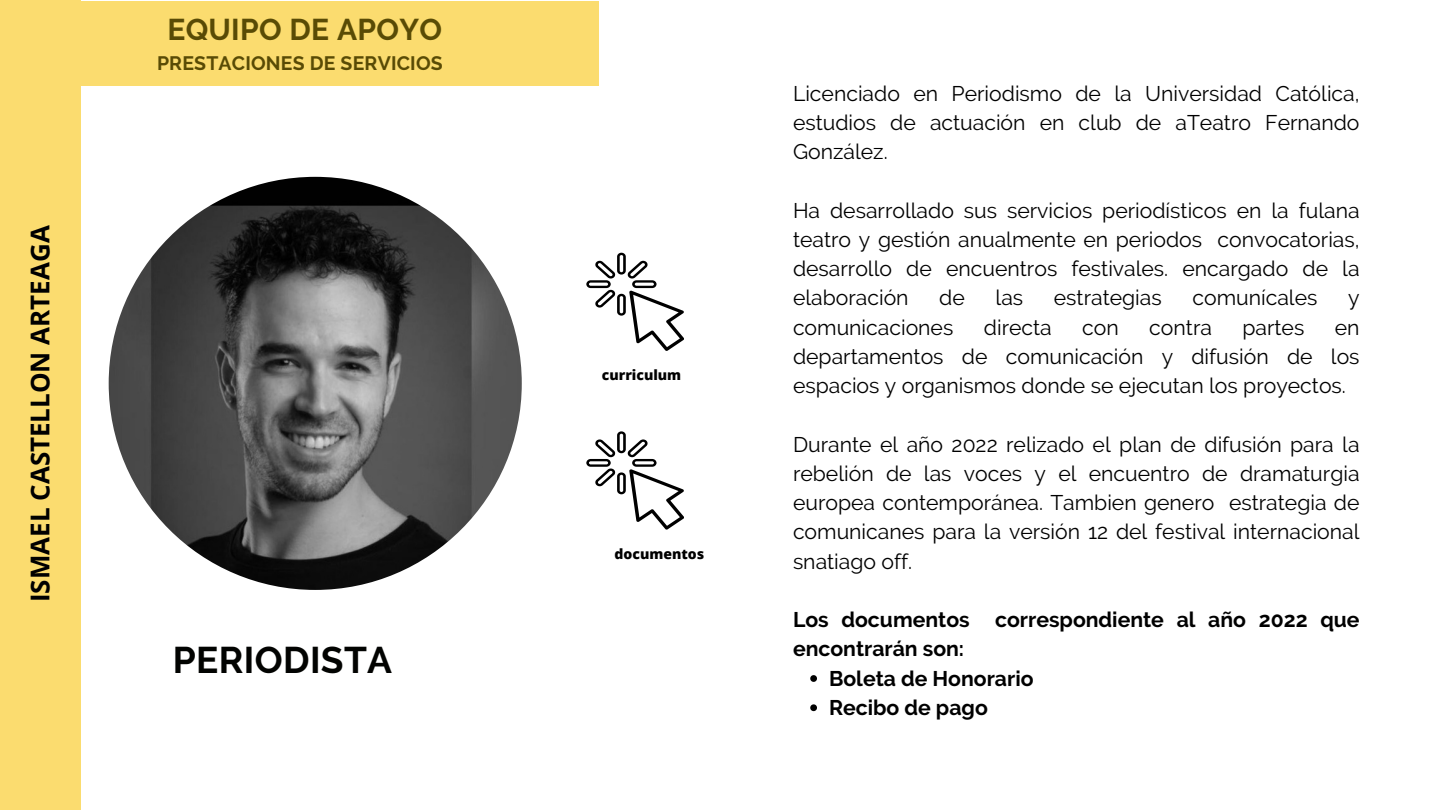
<style>
.page{position:relative;width:1440px;height:810px;background:#fff}
.page>*{position:absolute;margin:0;border:0;box-sizing:border-box;transform-origin:0 0}
.t1{font:700 37px "Raleway";letter-spacing:.01em;color:#020301}
.t2{font:700 29.9px "Raleway";letter-spacing:.01em;color:#594b05}
.t3{font:700 26px "Open Sans";color:#000}
.t4{font:21.2px/29.2px "Raleway";color:#000;text-align:justify}
.t5{font:700 21.2px/29.2px "Raleway";color:#000}
.t6{font:700 19.4px "Raleway";letter-spacing:.01em;color:#594b05}
.t7{font:800 14px "Open Sans";color:#000}
</style>
<div class="page">
<div style="left:0;top:0;width:81px;height:810px;background:#fbdc6f"></div>
<svg style="left:586px;top:253px;width:98px;height:98px"></svg>
<svg style="left:586px;top:431px;width:98px;height:99px"></svg>
<img style="left:109px;top:177px;width:413px;height:413px;border-radius:50%">
<svg style="left:810px;top:675px;width:7px;height:7px"></svg>
<svg style="left:810px;top:704px;width:7px;height:7px"></svg>
<div style="left:0;top:1px;width:599px;height:85px;background:#fbdc6f"></div>
<p class="t3" style="left:22px;top:602px;width:378px;rotate:-90deg">ISMAEL CASTELLON ARTEAGA</p>
<p class="t2" style="left:167px;top:12px;width:276px">EQUIPO DE APOYO</p>
<p class="t6" style="left:157px;top:51px;width:287px">PRESTACIONES DE SERVICIOS</p>
<p class="t1" style="left:173px;top:639px;width:221px">PERIODISTA</p>
<p class="t7" style="left:602px;top:365px;width:81px">curriculum</p>
<p class="t7" style="left:615px;top:544px;width:91px">documentos</p>
<p class="t4" style="left:793px;top:79px;width:568px">Licenciado en Periodismo de la Universidad Católica, estudios de actuación en club de aTeatro Fernando González.</p>
<p class="t4" style="left:793px;top:196px;width:568px">Ha desarrollado sus servicios periodísticos en la fulana teatro y gestión anualmente en periodos convocatorias, desarrollo de encuentros festivales. encargado de la elaboración</p>
<p class="t4" style="left:939px;top:283px;width:27px">de</p>
<p class="t4" style="left:996px;top:283px;width:29px">las</p>
<p class="t4" style="left:1054px;top:283px;width:109px">estrategias</p>
<p class="t4" style="left:1192px;top:283px;width:126px">comunícales</p>
<p class="t4" style="left:1348px;top:283px;width:13px">y</p>
<p class="t4" style="left:793px;top:313px;width:162px">comunicaciones</p>
<p class="t4" style="left:984px;top:313px;width:69px">directa</p>
<p class="t4" style="left:1082px;top:313px;width:38px">con</p>
<p class="t4" style="left:1149px;top:313px;width:64px">contra</p>
<p class="t4" style="left:1242px;top:313px;width:63px">partes</p>
<p class="t4" style="left:793px;top:313px;width:568px;text-indent:542px">en departamentos de comunicación y difusión de los espacios y organismos donde se ejecutan los proyectos.</p>
<p class="t4" style="left:793px;top:430px;width:568px">Durante el año 2022 relizado el plan de difusión para la rebelión de las voces y el encuentro de dramaturgia europea contemporánea. Tambien genero estrategia de comunicanes para la versión 12 del festival internacional snatiago off.</p>
<p class="t5" style="left:793px;top:605px;width:568px">Los documentos correspondiente al año 2022 que encontrarán son:</p>
<p class="t5" style="left:829px;top:664px;width:206px">Boleta de Honorario</p>
<p class="t5" style="left:829px;top:693px;width:160px">Recibo de pago</p>
</div>
